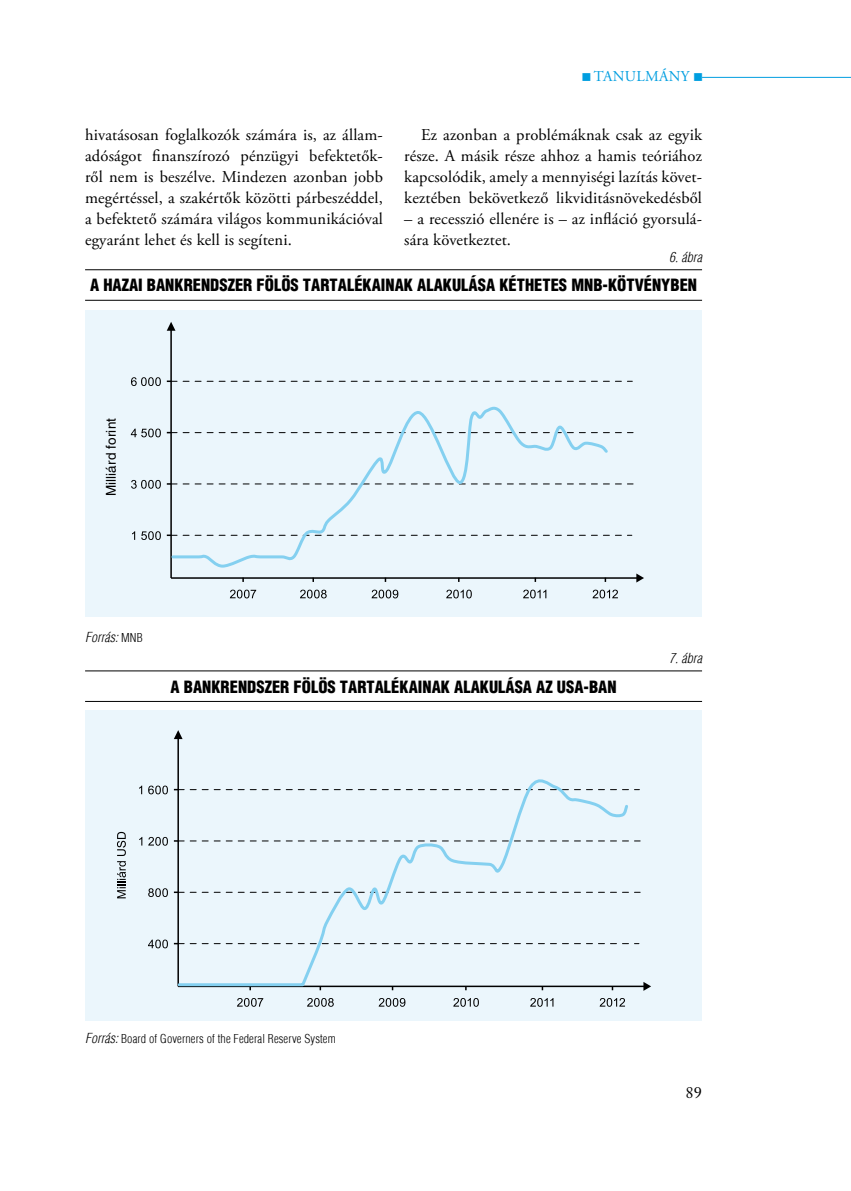
<style>
.page{position:relative;width:851px;height:1191px;background:#fff}
.page>*{position:absolute;margin:0;border:0;box-sizing:border-box;transform-origin:0 0}
.t1{font:16.5px/21px "Adobe Garamond Pro";letter-spacing:.01em;color:#000;text-align:justify}
.t2{font:900 condensed 16.5px "H Helvetica";color:#000}
.t3{font:16.5px "Original Garamond HU Normal";color:#000}
.t4{font:15px "Adobe Garamond Pro";letter-spacing:.19em;color:#009ee0}
.t5{font:italic 300 condensed 13.5px "H Helvetica";letter-spacing:.01em;color:#000}
.t6{font:13.5px "H Helvetica";letter-spacing:.01em;color:#000}
.t7{font:300 condensed 12px "H Helvetica";letter-spacing:.01em;color:#000}
.s1{font-style:normal;font-size:12px}
.s2{font-style:italic;font-size:13.5px}
</style>
<div class="page">
<hr style="left:702px;top:77px;width:148px;height:1px;background:#009ee0">
<hr style="left:85px;top:269px;width:617px;height:1px;background:#000">
<hr style="left:85px;top:300px;width:617px;height:1px;background:#000">
<hr style="left:85px;top:670px;width:617px;height:1px;background:#000">
<hr style="left:85px;top:701px;width:617px;height:1px;background:#000">
<div style="left:85px;top:310px;width:617px;height:307px;background:#ebf6fc"></div>
<hr style="left:171px;top:577px;width:469px;height:2px;background:#000">
<svg style="left:167px;top:534px;width:464px;height:2px"></svg>
<svg style="left:167px;top:380px;width:465px;height:2px"></svg>
<svg style="left:167px;top:432px;width:466px;height:1px"></svg>
<svg style="left:167px;top:483px;width:466px;height:2px"></svg>
<svg style="left:132px;top:531px;width:3px;height:9px"></svg>
<svg style="left:141px;top:531px;width:20px;height:9px"></svg>
<svg style="left:131px;top:480px;width:30px;height:9px"></svg>
<svg style="left:131px;top:428px;width:30px;height:9px"></svg>
<svg style="left:131px;top:377px;width:30px;height:9px"></svg>
<hr style="left:170px;top:328px;width:2px;height:250px;background:#000">
<svg style="left:230px;top:589px;width:26px;height:9px"></svg>
<svg style="left:300px;top:589px;width:26px;height:9px"></svg>
<svg style="left:371px;top:589px;width:27px;height:9px"></svg>
<svg style="left:446px;top:589px;width:25px;height:9px"></svg>
<svg style="left:523px;top:589px;width:23px;height:9px"></svg>
<svg style="left:592px;top:589px;width:25px;height:9px"></svg>
<svg style="left:167px;top:322px;width:8px;height:9px"></svg>
<svg style="left:636px;top:573px;width:8px;height:9px"></svg>
<svg style="left:170px;top:403px;width:440px;height:166px"></svg>
<div style="left:85px;top:710px;width:617px;height:310px;background:#ebf6fc"></div>
<hr style="left:178px;top:985px;width:469px;height:2px;background:#000">
<svg style="left:174px;top:891px;width:466px;height:2px"></svg>
<svg style="left:148px;top:939px;width:20px;height:9px"></svg>
<svg style="left:148px;top:888px;width:20px;height:9px"></svg>
<svg style="left:139px;top:837px;width:3px;height:8px"></svg>
<svg style="left:148px;top:837px;width:20px;height:8px"></svg>
<svg style="left:139px;top:785px;width:3px;height:9px"></svg>
<svg style="left:148px;top:785px;width:20px;height:9px"></svg>
<hr style="left:177px;top:736px;width:2px;height:250px;background:#000">
<svg style="left:237px;top:998px;width:26px;height:8px"></svg>
<svg style="left:307px;top:998px;width:27px;height:8px"></svg>
<svg style="left:378px;top:998px;width:27px;height:8px"></svg>
<svg style="left:453px;top:998px;width:26px;height:8px"></svg>
<svg style="left:530px;top:998px;width:23px;height:8px"></svg>
<svg style="left:599px;top:998px;width:26px;height:8px"></svg>
<svg style="left:174px;top:730px;width:8px;height:9px"></svg>
<svg style="left:643px;top:982px;width:8px;height:9px"></svg>
<svg style="left:117px;top:832px;width:9px;height:66px"></svg>
<svg style="left:176px;top:770px;width:454px;height:217px"></svg>
<p class="t4" style="left:581px;top:67px;width:123px">■tanulmány ■</p>
<p class="t1" style="left:85px;top:125px;width:299px">hivatásosan foglalkozók számára is, az állam&shy;adóságot finanszírozó pénzügyi befektetők&shy;ről nem is beszélve. Mindezen azonban jobb megértéssel, a szakértők közötti párbeszéddel, a befektető számára világos kommunikációval egyaránt lehet és kell is segíteni.</p>
<p class="t1" style="left:404px;top:125px;width:300px;text-indent:17px">Ez azonban a problémáknak csak az egyik része. A másik része ahhoz a hamis teóriához kapcsolódik, amely a mennyiségi lazítás követ&shy;keztében bekövetkező likviditásnövekedésből</p>
<p class="t1" style="left:404px;top:209px;width:299px">– a recesszió ellenére is – az infláció gyorsulá&shy;sára következtet.</p>
<p class="t5" style="left:669px;top:249px;width:35px">6. ábra</p>
<p class="t2" style="left:90px;top:275px;width:492px">A HAZAI BANKRENDSZER FÖLÖS TARTALÉKAINAK ALAKULÁSA KÉTHETES MNB</p>
<p class="t2" style="left:602px;top:275px;width:96px">-KÖTVÉNYBEN</p>
<p class="t6" style="left:103px;top:496px;width:80px;rotate:-90deg">Milliárd forint</p>
<p class="t5" style="left:85px;top:629px;width:52px">Forrás: <span class="s1">MNB</span></p>
<p class="t2" style="left:170px;top:676px;width:447px">A BANKRENDSZER FÖLÖS TARTALÉKAINAK ALAKULÁSA AZ USA-BAN</p>
<p class="t5" style="left:669px;top:650px;width:35px">7. ábra</p>
<p class="t7" style="left:85px;top:1031px;width:252px"><span class="s2">Forrás:</span> Board of Governers of the Federal Reserve System</p>
<p class="t3" style="left:685px;top:1081px;width:18px">89</p>
</div>
